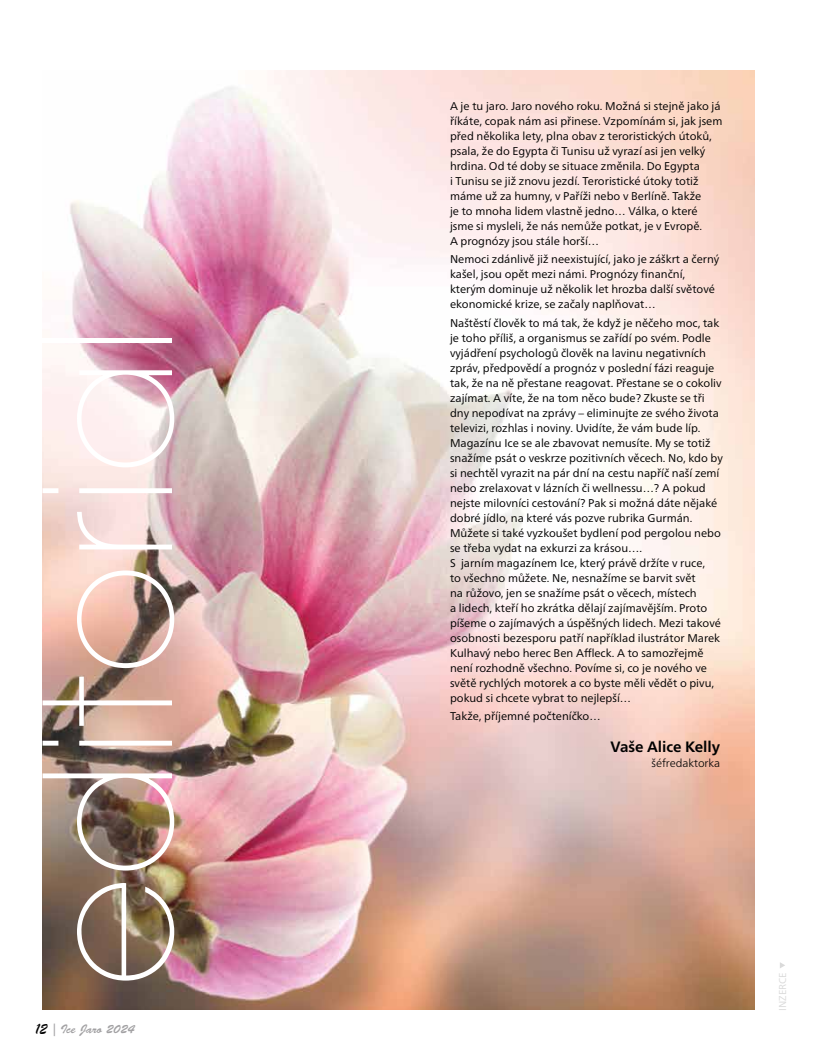
<style>
.page{position:relative;width:815px;height:1063px;background:#fff}
.page>*{position:absolute;margin:0;border:0;box-sizing:border-box;transform-origin:0 0}
.t1{font:200 175px "Avant Garde LT";color:#fff}
.t2{font:700 15px "Frutiger Neue LTW1 G";letter-spacing:-.005em;color:#000}
.t3{font:12.5px "Brush Script Std";color:#a2a1a3}
.t4{font:11.25px/15px "Frutiger Neue LTW1 G";color:#000}
.t5{font:300 11.25px "Frutiger Neue LTW1 G";letter-spacing:-.005em;color:#000}
.t6{font:10px "Frutiger Neue LTW1 G";color:#dadada}
.s1{font-family:"Brush Script";font-size:16.25px;color:#000}
</style>
<div class="page">
<svg style="left:780px;top:962px;width:5px;height:6px"></svg>
<img style="left:43px;top:71px;width:712px;height:939px">
<h1 class="t1" style="left:6px;top:986px;width:663px;rotate:-90deg">editorial</h1>
<p class="t3" style="left:35px;top:1022px;width:101px"><span class="s1">12</span> | Ice Jaro 2024</p>
<p class="t4" style="left:450px;top:98px;width:274px">A je tu jaro. Jaro nového roku. Možná si stejně jako já říkáte, copak nám asi přinese. Vzpomínám si, jak jsem před několika lety, plna obav z teroristických útoků, psala, že do Egypta či Tunisu už vyrazí asi jen velký hrdina. Od té doby se situace změnila. Do Egypta<br>i Tunisu se již znovu jezdí. Teroristické útoky totiž máme už za humny, v Paříži nebo v Berlíně. Takže<br>je to mnoha lidem vlastně jedno… Válka, o které jsme si mysleli, že nás nemůže potkat, je v Evropě.<br>A prognózy jsou stále horší…</p>
<p class="t4" style="left:450px;top:251px;width:271px">Nemoci zdánlivě již neexistující, jako je záškrt a černý kašel, jsou opět mezi námi. Prognózy finanční, kterým dominuje už několik let hrozba další světové ekonomické krize, se začaly naplňovat…</p>
<p class="t4" style="left:450px;top:315px;width:274px">Naštěstí člověk to má tak, že když je něčeho moc, tak je toho příliš, a organismus se zařídí po svém. Podle vyjádření psychologů člověk na lavinu negativních zpráv, předpovědí a prognóz v poslední fázi reaguje tak, že na ně přestane reagovat. Přestane se o cokoliv zajímat. A víte, že na tom něco bude? Zkuste se tři dny nepodívat na zprávy – eliminujte ze svého života televizi, rozhlas i noviny. Uvidíte, že vám bude líp.<br>Magazínu Ice se ale zbavovat nemusíte. My se totiž snažíme psát o veskrze pozitivních věcech. No, kdo by si nechtěl vyrazit na pár dní na cestu napříč naší zemí nebo zrelaxovat v lázních či wellnessu…? A pokud nejste milovníci cestování? Pak si možná dáte nějaké dobré jídlo, na které vás pozve rubrika Gurmán.<br>Můžete si také vyzkoušet bydlení pod pergolou nebo se třeba vydat na exkurzi za krásou….<br>S jarním magazínem Ice, který právě držíte v ruce,<br>to všechno můžete. Ne, nesnažíme se barvit svět<br>na růžovo, jen se snažíme psát o věcech, místech<br>a lidech, kteří ho zkrátka dělají zajímavějším. Proto píšeme o zajímavých a úspěšných lidech. Mezi takové osobnosti bezesporu patří například ilustrátor Marek Kulhavý nebo herec Ben Affleck. A to samozřejmě není rozhodně všechno. Povíme si, co je nového ve světě rychlých motorek a co byste měli vědět o pivu, pokud si chcete vybrat to nejlepší…</p>
<p class="t4" style="left:450px;top:708px;width:152px">Takže, příjemné počteníčko…</p>
<h2 class="t2" style="left:611px;top:736px;width:111px">Vaše Alice Kelly</h2>
<p class="t5" style="left:652px;top:755px;width:70px">šéfredaktorka</p>
<p class="t6" style="left:775px;top:1011px;width:40px;rotate:-90deg">INZERCE</p>
</div>
